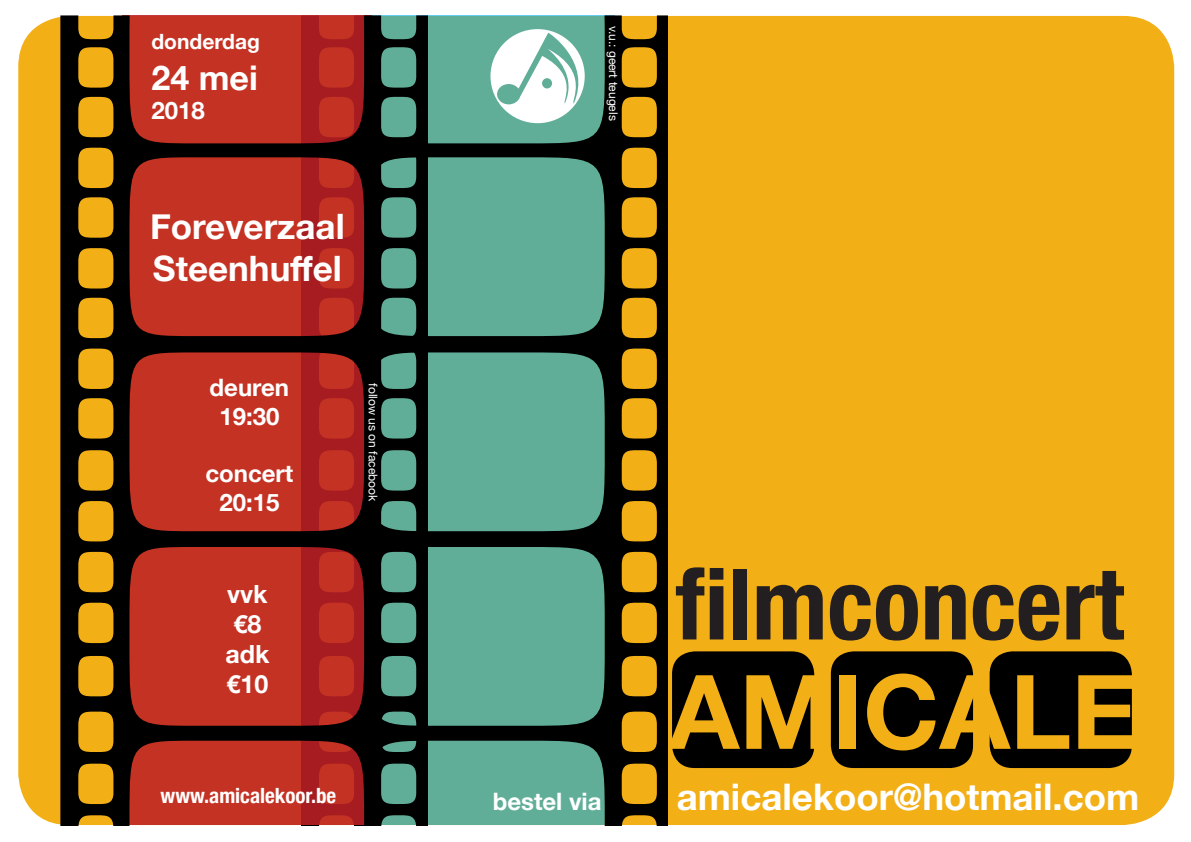
<style>
.page{position:relative;width:1191px;height:842px;background:#fff}
.page>*{position:absolute;margin:0;border:0;box-sizing:border-box;transform-origin:0 0}
.t1{font:700 103px "Helvetica Neue";color:#f3af16}
.t2{font:700 condensed 99px "Helvetica Neue";color:#231f20}
.t3{font:700 36.6px "Helvetica Neue";color:#fff}
.t4{font:700 35px "Helvetica Neue";color:#fff}
.t5{font:700 34px "Helvetica Neue";color:#fff}
.t6{font:700 25px "Helvetica Neue";color:#fff}
.t7{font:700 24px "Helvetica Neue";color:#fff}
.t8{font:700 condensed 21px "Helvetica Neue";color:#fff}
.t9{font:700 21px "Helvetica Neue";color:#fff}
.t10{font:12px "Helvetica Neue";color:#fff}
</style>
<div class="page">
<div style="left:18px;top:16px;width:1156px;height:809px;background:#f3af16;border-radius:51px"></div>
<svg style="left:427px;top:16px;width:241px;height:809px;background:#598464"></svg>
<svg style="left:60px;top:16px;width:367px;height:809px;background:#863420"></svg>
<div style="left:672px;top:651px;width:142px;height:117px;background:#000;border-radius:23px"></div>
<div style="left:831px;top:651px;width:142px;height:117px;background:#000;border-radius:23px"></div>
<div style="left:989px;top:651px;width:142px;height:117px;background:#000;border-radius:23px"></div>
<svg style="left:490px;top:29px;width:102px;height:94px;background:#bbdcd2"></svg>
<p class="t9" style="left:151px;top:25px;width:110px">donderdag</p>
<p class="t5" style="left:151px;top:51px;width:108px">24 mei</p>
<p class="t7" style="left:151px;top:91px;width:55px">2018</p>
<p class="t4" style="left:150px;top:199px;width:196px">Foreverzaal</p>
<p class="t4" style="left:153px;top:241px;width:190px">Steenhuffel</p>
<p class="t7" style="left:210px;top:368px;width:81px">deuren</p>
<p class="t7" style="left:219px;top:397px;width:62px">19:30</p>
<p class="t7" style="left:205px;top:455px;width:90px">concert</p>
<p class="t7" style="left:219px;top:484px;width:62px">20:15</p>
<p class="t6" style="left:227px;top:574px;width:42px">vvk</p>
<p class="t6" style="left:233px;top:604px;width:29px">€8</p>
<p class="t6" style="left:225px;top:634px;width:45px">adk</p>
<p class="t6" style="left:226px;top:664px;width:43px">€10</p>
<p class="t10" style="left:382px;top:383px;width:119px;rotate:90deg">follow us on facebook</p>
<p class="t10" style="left:622px;top:26px;width:96px;rotate:90deg">v.u.: geert teugels</p>
<p class="t2" style="left:675px;top:522px;width:450px">filmconcert</p>
<p class="t1" style="left:668px;top:631px;width:471px">AMICALE</p>
<p class="t8" style="left:161px;top:778px;width:177px">www.amicalekoor.be</p>
<p class="t7" style="left:492px;top:782px;width:110px">bestel via</p>
<p class="t3" style="left:676px;top:768px;width:464px">amicalekoor@hotmail.com</p>
</div>
